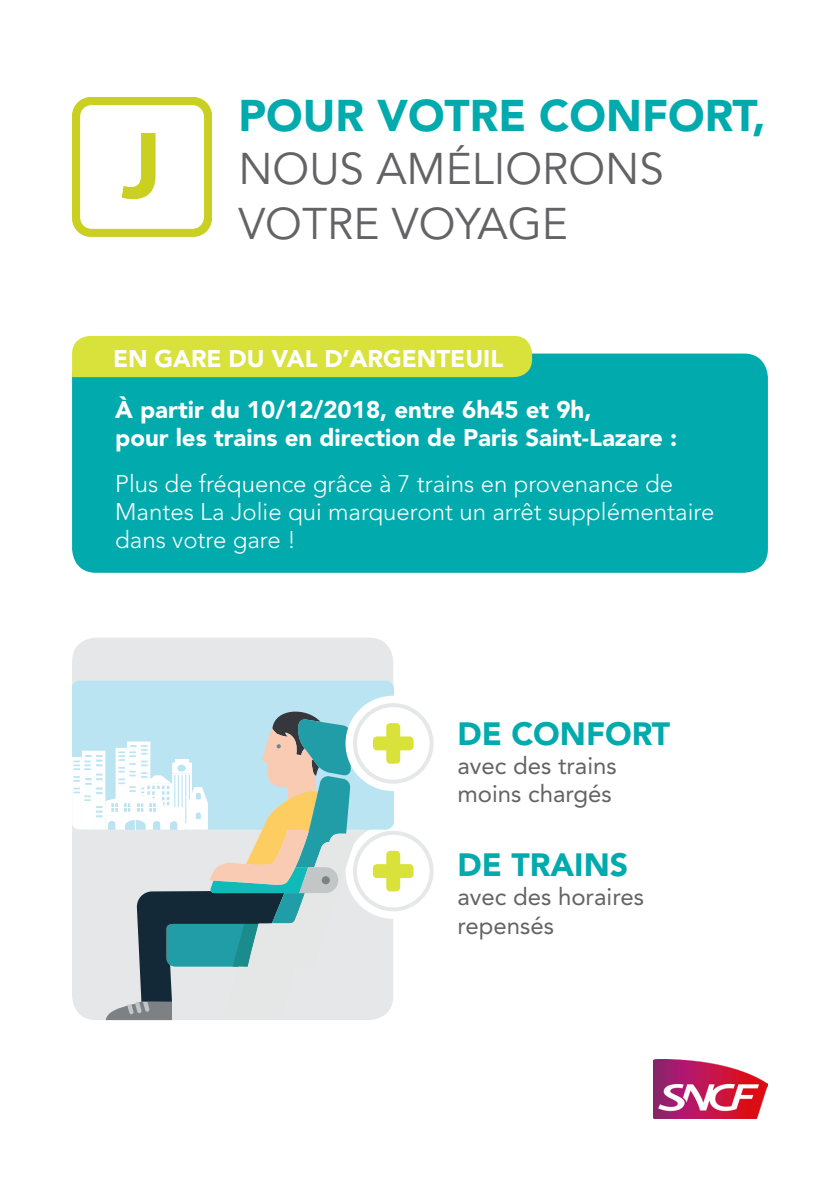
<style>
.page{position:relative;width:840px;height:1191px;background:#fff}
.page>*{position:absolute;margin:0;border:0;box-sizing:border-box;transform-origin:0 0}
.t1{font:44px "Avenir LT Std";color:#636366}
.t2{font:900 44px "Avenir LT Std";color:#00aaad}
.t3{font:900 32px "Avenir LT Std";color:#00aaad}
.t4{font:300 24px/28px "Avenir LT Std";color:#fff}
.t5{font:900 24px "Avenir LT Std";color:#fff}
.t6{font:24px "Avenir LT Std";color:#636366}
</style>
<div class="page">
<img style="left:653px;top:1059px;width:114px;height:60px">
<img style="left:72px;top:98px;width:139px;height:139px">
<div style="left:72px;top:353px;width:695px;height:220px;background:#00aaad;border-radius:24px"></div>
<div style="left:72px;top:336px;width:459px;height:41px;background:#d9e13b"></div>
<div style="left:72px;top:637px;width:321px;height:383px;background:#e6e7e9;border-radius:24px"></div>
<svg style="left:348px;top:825px;width:90px;height:91px"></svg>
<div style="left:345px;top:823px;width:96px;height:95px;border:5px solid #fff;border-radius:50%"></div>
<div style="left:355px;top:833px;width:76px;height:76px;background:#fff;border-radius:50%"></div>
<div style="left:353px;top:831px;width:80px;height:80px;border:4px solid #e6e7e9;border-radius:50%"></div>
<div style="left:386px;top:850px;width:14px;height:41px;background:#d9e13b;border-radius:4px"></div>
<div style="left:373px;top:864px;width:40px;height:14px;background:#d9e13b;border-radius:4px"></div>
<div style="left:72px;top:680px;width:321px;height:149px;background:#bbe4f3;border-radius:9px"></div>
<svg style="left:72px;top:711px;width:284px;height:309px"></svg>
<div style="left:321px;top:876px;width:9px;height:8px;background:#7d8184;border-radius:50%"></div>
<svg style="left:348px;top:698px;width:90px;height:90px"></svg>
<div style="left:345px;top:695px;width:96px;height:96px;border:5px solid #fff;border-radius:50%"></div>
<div style="left:355px;top:705px;width:76px;height:76px;background:#fff;border-radius:50%"></div>
<div style="left:353px;top:703px;width:80px;height:80px;border:4px solid #e6e7e9;border-radius:50%"></div>
<div style="left:386px;top:723px;width:14px;height:40px;background:#d9e13b;border-radius:4px"></div>
<div style="left:373px;top:736px;width:40px;height:14px;background:#d9e13b;border-radius:4px"></div>
<p class="t2" style="left:238px;top:89px;width:528px">POUR VOTRE CONFORT,</p>
<p class="t1" style="left:238px;top:143px;width:427px">NOUS AMÉLIORONS</p>
<p class="t1" style="left:238px;top:198px;width:331px">VOTRE VOYAGE</p>
<p class="t5" style="left:113px;top:344px;width:391px">EN GARE DU VAL D’ARGENTEUIL</p>
<p class="t5" style="left:115px;top:395px;width:477px">À partir du 10/12/2018, entre 6h45 et 9h,</p>
<p class="t5" style="left:115px;top:423px;width:563px">pour les trains en direction de Paris Saint-Lazare :</p>
<p class="t4" style="left:115px;top:470px;width:600px">Plus de fréquence grâce à 7 trains en provenance de<br>Mantes La Jolie qui marqueront un arrêt supplémentaire dans votre gare !</p>
<p class="t3" style="left:457px;top:714px;width:214px">DE CONFORT</p>
<p class="t6" style="left:457px;top:751px;width:161px">avec des trains</p>
<p class="t6" style="left:457px;top:780px;width:156px">moins chargés</p>
<p class="t3" style="left:457px;top:846px;width:172px">DE TRAINS</p>
<p class="t6" style="left:457px;top:883px;width:188px">avec des horaires</p>
<p class="t6" style="left:457px;top:911px;width:98px">repensés</p>
</div>
